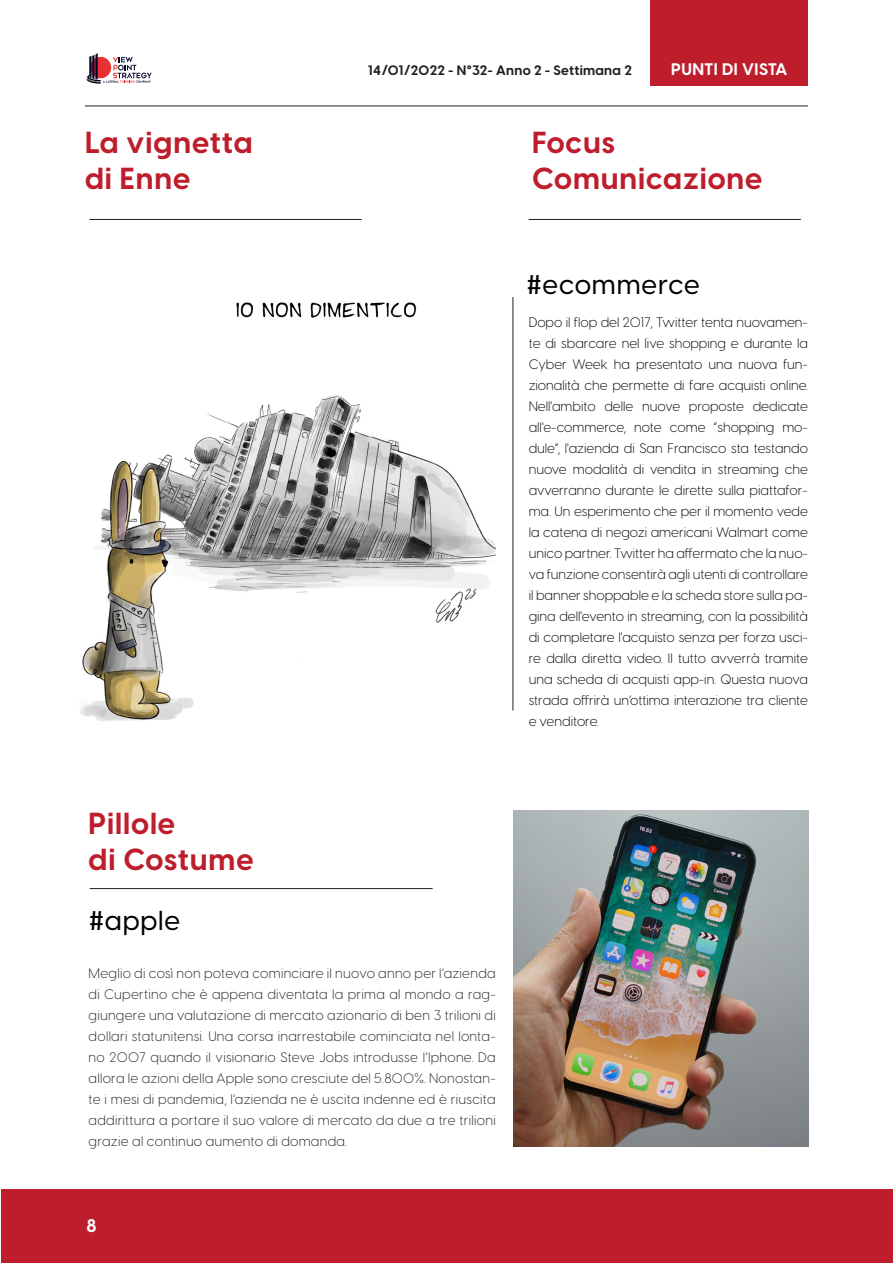
<style>
.page{position:relative;width:893px;height:1263px;background:#fff}
.page>*{position:absolute;margin:0;border:0;box-sizing:border-box;transform-origin:0 0}
.titolo{font:700 30px "Visby CF";letter-spacing:.03em;color:#be1d2c}
.titolo-2{font:500 27px "Visby CF";letter-spacing:.03em;color:#000001}
.t1{font:700 18px "Visby CF";color:#fff}
.t2{font:700 16.5px "Visby CF";letter-spacing:.03em;color:#fff}
.testo{font:300 13.5px/21px "Visby CF";color:#000001;text-align:justify}
.testo-2{font:300 13.5px/21px "Visby CF";letter-spacing:.02em;color:#231f20;text-align:justify}
.t3{font:700 13.5px "Visby CF";letter-spacing:.02em;color:#231f20}
</style>
<div class="page">
<div style="left:651px;top:0;width:157px;height:85px;background:#be1d2c"></div>
<div style="left:1px;top:1189px;width:892px;height:74px;background:#be1d2c"></div>
<svg style="left:87px;top:53px;width:65px;height:31px"></svg>
<hr style="left:85px;top:106px;width:723px;height:1px;background:#231f20">
<img style="left:513px;top:810px;width:295px;height:336px">
<hr style="left:529px;top:219px;width:272px;height:1px;background:#231f20">
<hr style="left:90px;top:888px;width:343px;height:1px;background:#231f20">
<hr style="left:513px;top:297px;width:1px;height:413px;background:#231f20">
<hr style="left:89px;top:219px;width:273px;height:1px;background:#231f20">
<img style="left:80px;top:302px;width:416px;height:419px">
<p class="titolo" style="left:85px;top:123px;width:169px">La vignetta</p>
<p class="titolo" style="left:85px;top:159px;width:107px">di Enne</p>
<p class="titolo" style="left:89px;top:804px;width:88px">Pillole</p>
<p class="titolo" style="left:89px;top:840px;width:166px">di Costume</p>
<p class="titolo-2" style="left:89px;top:904px;width:92px">#apple</p>
<p class="t3" style="left:368px;top:62px;width:265px">14/01/2022 - N°32- Anno 2 - Settimana 2</p>
<p class="t2" style="left:671px;top:58px;width:118px">PUNTI DI VISTA</p>
<p class="titolo" style="left:532px;top:123px;width:84px">Focus</p>
<p class="titolo" style="left:532px;top:159px;width:232px">Comunicazione</p>
<p class="titolo-2" style="left:527px;top:268px;width:174px">#ecommerce</p>
<p class="testo" style="left:529px;top:312px;width:281px">Dopo il flop del 2017, Twitter tenta nuovamen&shy;te di sbarcare nel live shopping e durante la Cyber Week ha presentato una nuova fun&shy;zionalità che permette di fare acquisti online.<br>Nell'ambito delle nuove proposte dedicate all'e-commerce, note come “shopping mo&shy;dule”, l'azienda di San Francisco sta testando nuove modalità di vendita in streaming che avverranno durante le dirette sulla piattafor&shy;ma. Un esperimento che per il momento vede la catena di negozi americani Walmart come unico partner. Twitter ha affermato che la nuo&shy;va funzione consentirà agli utenti di controllare il banner shoppable e la scheda store sulla pa&shy;gina dell'evento in streaming, con la possibilità di completare l'acquisto senza per forza usci&shy;re dalla diretta video. Il tutto avverrà tramite una scheda di acquisti app-in. Questa nuova strada offrirà un’ottima interazione tra cliente e venditore.</p>
<p class="testo-2" style="left:89px;top:963px;width:409px">Meglio di così non poteva cominciare il nuovo anno per l’azienda di Cupertino che è appena diventata la prima al mondo a rag&shy;giungere una valutazione di mercato azionario di ben 3 trilioni di dollari statunitensi. Una corsa inarrestabile cominciata nel lonta&shy;no 2007 quando il visionario Steve Jobs introdusse l’Iphone. Da allora le azioni della Apple sono cresciute del 5.800%. Nonostan&shy;te i mesi di pandemia, l’azienda ne è uscita indenne ed è riuscita addirittura a portare il suo valore di mercato da due a tre trilioni grazie al continuo aumento di domanda.</p>
<h3 class="t1" style="left:87px;top:1214px;width:12px">8</h3>
</div>
